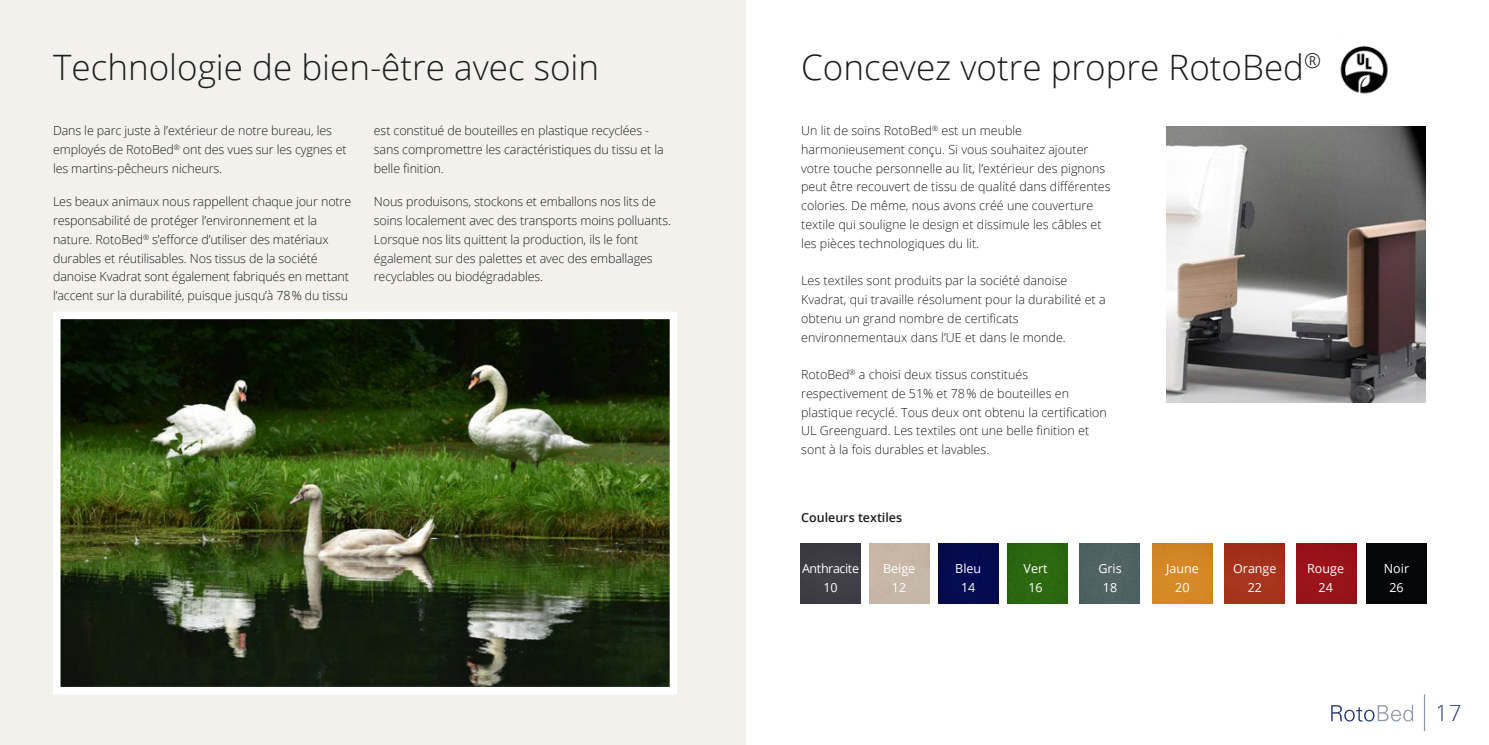
<style>
.page{position:relative;width:1489px;height:745px;background:#fff}
.page>*{position:absolute;margin:0;border:0;box-sizing:border-box;transform-origin:0 0}
.t1{font:300 35px "Open Sans";color:#1d1d1b}
.t2{font:300 22.5px "Open Sans";color:#253777}
.t3{font:300 12.5px/18.8px "Open Sans";letter-spacing:-.01em;color:#1d1d1b}
.t4{font:12.5px/18.8px "Open Sans";color:#fff;text-align:center}
.t5{font:600 12.5px "Open Sans";color:#1d1d1b}
.t6{font:12.5px/18.8px "Open Sans";letter-spacing:-.03em;color:#fff;text-align:center}
</style>
<div class="page">
<div style="left:0;top:0;width:745px;height:744px;background:#f2f1ec"></div>
<img style="left:62px;top:320px;width:606px;height:365px">
<div style="left:53px;top:311px;width:624px;height:383px;border:8px solid #fff"></div>
<svg style="left:1331px;top:705px;width:81px;height:16px"></svg>
<hr style="left:1423px;top:693px;width:1px;height:37px;background:#8d99a8">
<img style="left:1166px;top:126px;width:258px;height:276px">
<div style="left:800px;top:543px;width:60px;height:60px;background:#3e3d45"></div>
<div style="left:1366px;top:543px;width:60px;height:60px;background:#050608"></div>
<div style="left:938px;top:543px;width:60px;height:60px;background:#050b4f"></div>
<div style="left:1007px;top:543px;width:60px;height:60px;background:#2c6710"></div>
<div style="left:1079px;top:543px;width:60px;height:60px;background:#506264"></div>
<div style="left:1152px;top:543px;width:59px;height:60px;background:#d38826"></div>
<div style="left:1224px;top:543px;width:60px;height:60px;background:#a4331c"></div>
<div style="left:1296px;top:543px;width:60px;height:60px;background:#98131a"></div>
<img style="left:1340px;top:46px;width:49px;height:48px">
<h1 class="t1" style="left:53px;top:43px;width:547px">Technologie de bien-être avec soin</h1>
<h1 class="t1" style="left:801px;top:43px;width:521px">Concevez votre propre RotoBed<sup>®</sup></h1>
<p class="t3" style="left:53px;top:121px;width:295px">Dans le parc juste à l’extérieur de notre bureau, les employés de RotoBed<sup>®</sup> ont des vues sur les cygnes et les martins-pêcheurs nicheurs.</p>
<p class="t3" style="left:53px;top:192px;width:300px">Les beaux animaux nous rappellent chaque jour notre responsabilité de protéger l’environnement et la nature. RotoBed<sup>®</sup> s’efforce d’utiliser des matériaux durables et réutilisables. Nos tissus de la société danoise Kvadrat sont également fabriqués en mettant l’accent sur la durabilité, puisque jusqu’à 78 % du tissu</p>
<p class="t3" style="left:374px;top:121px;width:291px">est constitué de bouteilles en plastique recyclées - sans compromettre les caractéristiques du tissu et la belle finition.</p>
<p class="t3" style="left:374px;top:192px;width:298px">Nous produisons, stockons et emballons nos lits de soins localement avec des transports moins polluants.<br>Lorsque nos lits quittent la production, ils le font également sur des palettes et avec des emballages recyclables ou biodégradables.</p>
<p class="t3" style="left:801px;top:121px;width:311px">Un lit de soins RotoBed<sup>®</sup> est un meuble harmonieusement conçu. Si vous souhaitez ajouter votre touche personnelle au lit, l’extérieur des pignons peut être recouvert de tissu de qualité dans différentes colories. De même, nous avons créé une couverture textile qui souligne le design et dissimule les câbles et les pièces technologiques du lit.</p>
<p class="t3" style="left:801px;top:271px;width:306px">Les textiles sont produits par la société danoise Kvadrat, qui travaille résolument pour la durabilité et a obtenu un grand nombre de certificats environnementaux dans l’UE et dans le monde.</p>
<p class="t3" style="left:801px;top:364px;width:307px">RotoBed<sup>®</sup> a choisi deux tissus constitués respectivement de 51% et 78 % de bouteilles en plastique recyclé. Tous deux ont obtenu la certification UL Greenguard. Les textiles ont une belle finition et sont à la fois durables et lavables.</p>
<p class="t5" style="left:801px;top:509px;width:103px">Couleurs textiles</p>
<p class="t6" style="left:802px;top:558px;width:58px">Anthracite<br>10</p>
<p class="t4" style="left:883px;top:558px;width:34px">Beige<br>12</p>
<p class="t4" style="left:955px;top:558px;width:27px">Bleu<br>14</p>
<p class="t4" style="left:1023px;top:558px;width:25px">Vert<br>16</p>
<p class="t4" style="left:1098px;top:558px;width:25px">Gris<br>18</p>
<p class="t4" style="left:1165px;top:558px;width:34px">Jaune<br>20</p>
<p class="t4" style="left:1232px;top:558px;width:45px">Orange<br>22</p>
<p class="t4" style="left:1307px;top:558px;width:38px">Rouge<br>24</p>
<p class="t4" style="left:1383px;top:558px;width:27px">Noir<br>26</p>
<h2 class="t2" style="left:1435px;top:697px;width:27px">17</h2>
</div>
